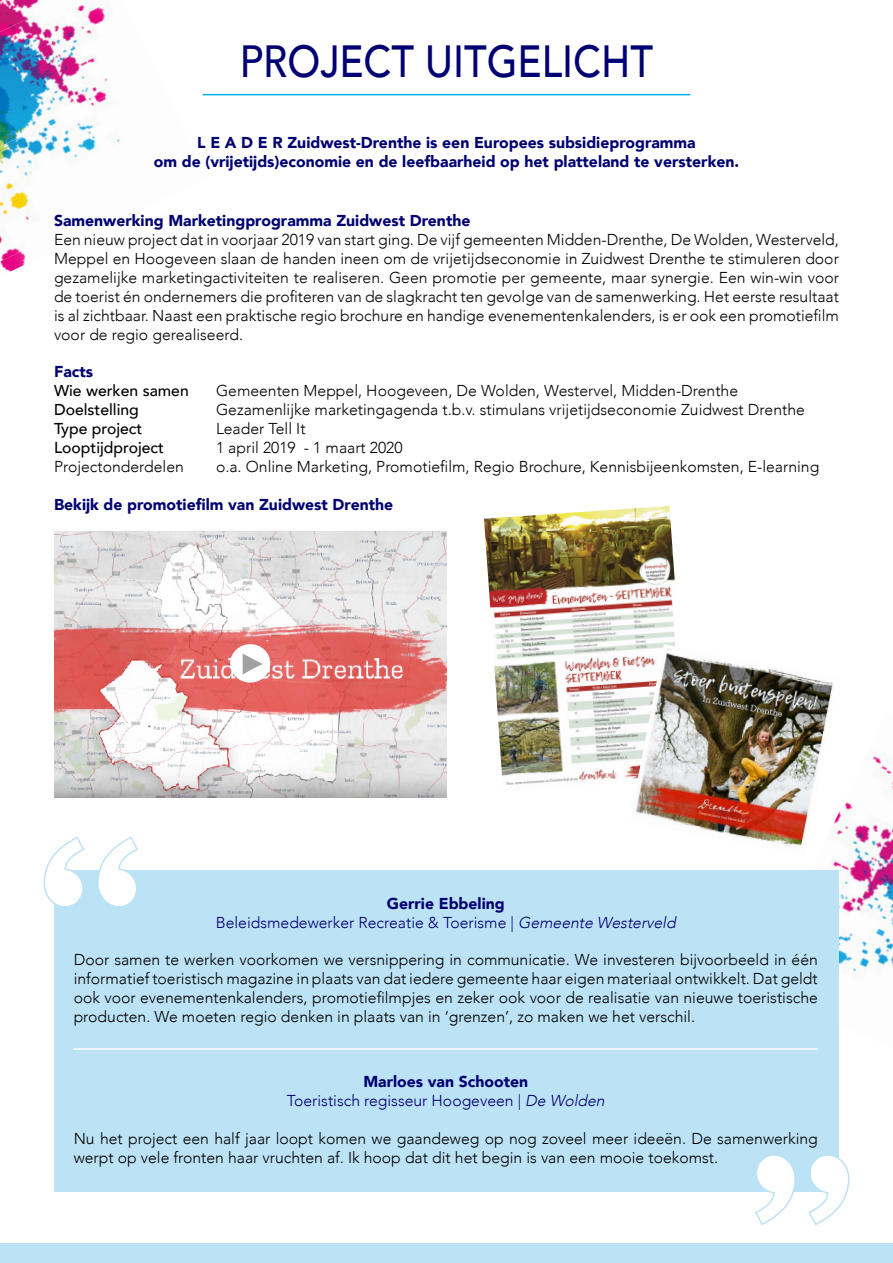
<style>
.page{position:relative;width:893px;height:1263px;background:#fff}
.page>*{position:absolute;margin:0;border:0;box-sizing:border-box;transform-origin:0 0}
.t1{font:300px "Andale Mono";color:#fff}
.t2{font:500 45px "Avenir";color:#000072;scale:.88 1}
.t3{font:300 15.75px/18.9px "Avenir";color:#000;text-align:justify}
.t4{font:900 15.75px/18.9px "Avenir";color:#000072;text-align:center}
.t5{font:300 15.75px/18.9px "Avenir";color:#000072;text-align:center}
.t6{font:500 15.75px "Avenir";color:#000}
.s1{font-weight:900}
.s2{font-style:italic}
</style>
<div class="page">
<img style="left:871px;top:753px;width:22px;height:37px">
<img style="left:830px;top:790px;width:63px;height:104px">
<img style="left:839px;top:894px;width:54px;height:85px">
<img style="left:0;top:0;width:111px;height:72px">
<img style="left:0;top:72px;width:121px;height:93px">
<img style="left:0;top:165px;width:38px;height:107px">
<div style="left:0;top:1244px;width:893px;height:19px;background:#bce2f5"></div>
<img style="left:54px;top:531px;width:392px;height:266px">
<div style="left:54px;top:870px;width:785px;height:321px;background:#bce2f5"></div>
<hr style="left:203px;top:94px;width:487px;height:1px;background:#00b0ef">
<img style="left:484px;top:506px;width:191px;height:279px">
<hr style="left:74px;top:1048px;width:744px;height:2px;background:#fff">
<svg style="left:43px;top:836px;width:95px;height:68px"></svg>
<svg style="left:753px;top:1158px;width:97px;height:67px"></svg>
<img style="left:629px;top:644px;width:210px;height:212px">
<div style="left:230px;top:644px;width:40px;height:39px;background:#fff;border-radius:50%"></div>
<svg style="left:243px;top:654px;width:20px;height:20px"></svg>
<h2 class="t2" style="left:240px;top:22px;width:471px">PROJECT UITGELICHT</h2>
<p class="t4" style="left:154px;top:133px;width:587px">L E A D E R Zuidwest-Drenthe is een Europees subsidieprogramma<br>om de (vrijetijds)economie en de leefbaarheid op het platteland te versterken.</p>
<p class="t4" style="left:54px;top:211px;width:418px">Samenwerking Marketingprogramma Zuidwest Drenthe</p>
<p class="t3" style="left:54px;top:230px;width:786px">Een nieuw project dat in voorjaar 2019 van start ging. De vijf gemeenten Midden-Drenthe, De Wolden, Westerveld, Meppel en Hoogeveen slaan de handen ineen om de vrijetijdseconomie in Zuidwest Drenthe te stimuleren door gezamelijke marketingactiviteiten te realiseren. Geen promotie per gemeente, maar synergie. Een win-win voor de toerist én ondernemers die profiteren van de slagkracht ten gevolge van de samenwerking. Het eerste resultaat is al zichtbaar. Naast een praktische regio brochure en handige evenementenkalenders, is er ook een promotiefilm voor de regio gerealiseerd.</p>
<p class="t4" style="left:54px;top:362px;width:41px">Facts</p>
<p class="t6" style="left:54px;top:377px;width:136px">Wie werken samen</p>
<p class="t3" style="left:216px;top:381px;width:524px">Gemeenten Meppel, Hoogeveen, De Wolden, Westervel, Midden-Drenthe</p>
<p class="t6" style="left:54px;top:396px;width:86px">Doelstelling</p>
<p class="t3" style="left:216px;top:400px;width:590px">Gezamenlijke marketingagenda t.b.v. stimulans vrijetijdseconomie Zuidwest Drenthe</p>
<p class="t6" style="left:54px;top:415px;width:90px">Type project</p>
<p class="t3" style="left:216px;top:419px;width:91px">Leader Tell It</p>
<p class="t6" style="left:54px;top:434px;width:111px">Looptijdproject</p>
<p class="t3" style="left:216px;top:438px;width:188px">1 april 2019 - 1 maart 2020</p>
<p class="t3" style="left:54px;top:457px;width:131px">Projectonderdelen</p>
<p class="t3" style="left:216px;top:457px;width:605px">o.a. Online Marketing, Promotiefilm, Regio Brochure, Kennisbijeenkomsten, E-learning</p>
<p class="t4" style="left:54px;top:494px;width:341px">Bekijk de promotiefilm van Zuidwest Drenthe</p>
<h1 class="t1" style="left:2px;top:751px;width:182px">“</h1>
<p class="t5" style="left:216px;top:894px;width:465px"><span class="s1">Gerrie Ebbeling<br></span>Beleidsmedewerker Recreatie &amp; Toerisme | <span class="s2">Gemeente Westerveld</span></p>
<p class="t3" style="left:74px;top:951px;width:746px">Door samen te werken voorkomen we versnippering in communicatie. We investeren bijvoorbeeld in één informatief toeristisch magazine in plaats van dat iedere gemeente haar eigen materiaal ontwikkelt. Dat geldt ook voor evenementenkalenders, promotiefilmpjes en zeker ook voor de realisatie van nieuwe toeristische producten. We moeten regio denken in plaats van in ‘grenzen’, zo maken we het verschil.</p>
<p class="t5" style="left:287px;top:1072px;width:323px"><span class="s1">Marloes van Schooten<br></span>Toeristisch regisseur Hoogeveen | <span class="s2">De Wolden</span></p>
<p class="t3" style="left:74px;top:1129px;width:746px">Nu het project een half jaar loopt komen we gaandeweg op nog zoveel meer ideeën. De samenwerking werpt op vele fronten haar vruchten af. Ik hoop dat dit het begin is van een mooie toekomst.</p>
<h1 class="t1" style="left:891px;top:1311px;width:181px;rotate:-180deg">“</h1>
</div>
